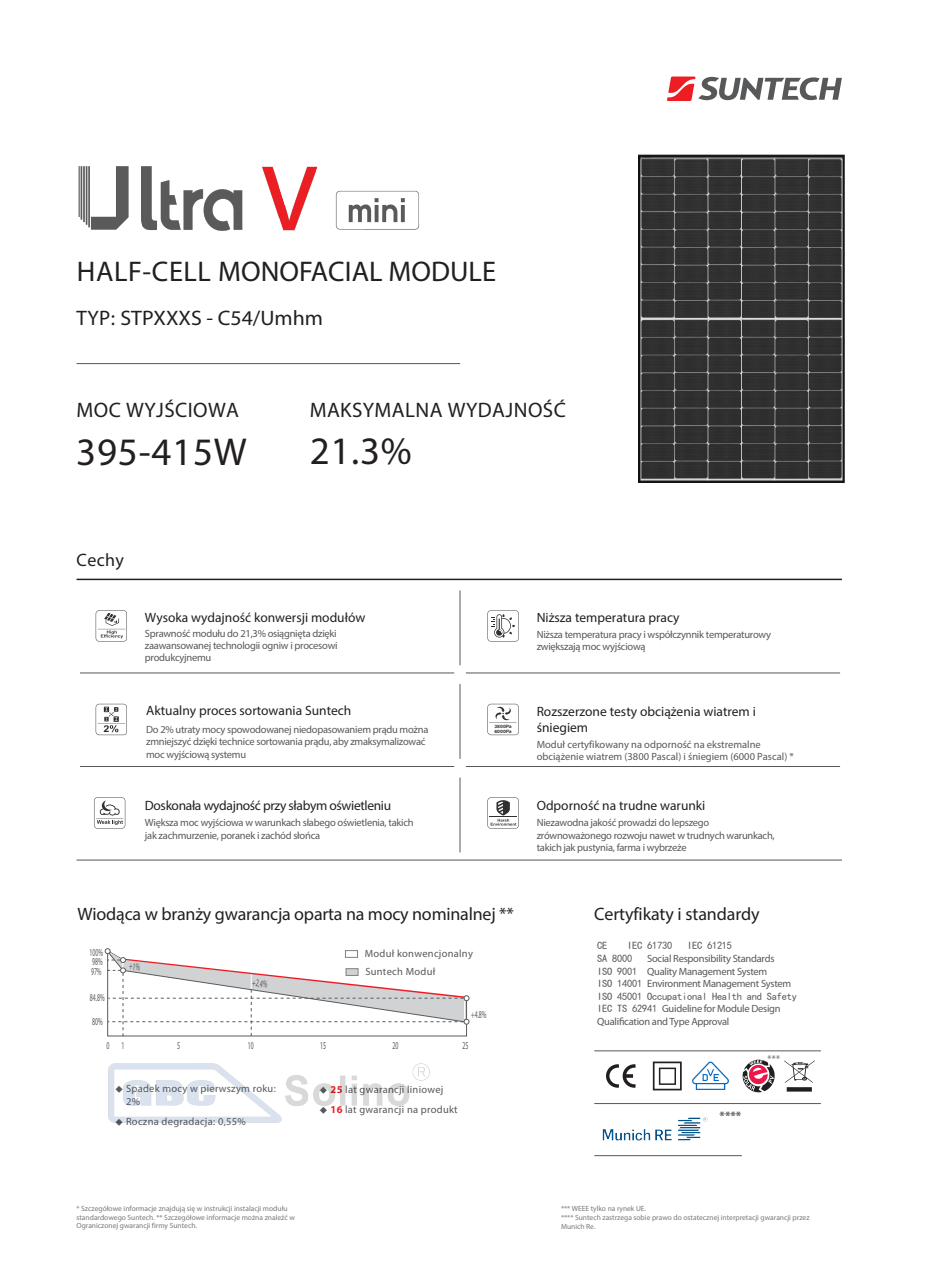
<style>
.page{position:relative;width:944px;height:1263px;background:#fff}
.page>*{position:absolute;margin:0;border:0;box-sizing:border-box;transform-origin:0 0}
.t1{font:39px "Myriad Pro";letter-spacing:.02em;color:#231f20}
.t2{font:28.5px "Myriad Pro";color:#231f20}
.t3{font:21px "Myriad Pro";letter-spacing:.02em;color:#231f20}
.t4{font:21px "Myriad Pro";color:#231f20}
.t5{font:18px "Myriad Pro";letter-spacing:-.01em;color:#231f20}
.t6{font:13.5px/16.8px "Myriad Pro";color:#231f20}
.t7{font:13.5px "Myriad Pro";letter-spacing:-.025em;color:#231f20}
.t8{font:10.5px/12.6px "Myriad Pro";letter-spacing:-.025em;color:#57585a}
.t9{font:10.5px/13px "Myriad Pro";letter-spacing:.025em;color:#57585a}
.t10{font:10.5px/12.6px "Myriad Pro";color:#57585a}
.t11{font:10.5px "Sim Hei";letter-spacing:-.025em;color:#57585a}
.t12{font:10.5px/8.9px "Myriad Pro";letter-spacing:-.025em;color:#57585a;scale:.56 1}
.t13{font:9.6px "Myriad Pro";color:#57585a}
.t14{font:7.5px/8.6px "Myriad Pro";color:#76787b}
.t15{font:700 4.5px/4.5px "Arial";color:#333434;scale:1.15 1}
.s1{font-family:"Sim Hei"}
.s2{font-family:"Sim Hei";font-size:7.5px}
.s3{font-weight:700;color:#ee1d23}
</style>
<div class="page">
<svg style="left:667px;top:77px;width:175px;height:24px"></svg>
<hr style="left:77px;top:579px;width:765px;height:1px;background:#231f20">
<svg style="left:96px;top:610px;width:31px;height:32px"></svg>
<svg style="left:96px;top:704px;width:31px;height:31px"></svg>
<svg style="left:94px;top:797px;width:31px;height:32px"></svg>
<svg style="left:487px;top:797px;width:32px;height:32px"></svg>
<hr style="left:460px;top:590px;width:1px;height:75px;background:#57585a">
<hr style="left:80px;top:673px;width:374px;height:1px;background:#57585a">
<hr style="left:80px;top:766px;width:374px;height:1px;background:#57585a">
<hr style="left:77px;top:860px;width:765px;height:1px;background:#57585a">
<hr style="left:466px;top:673px;width:374px;height:1px;background:#57585a">
<hr style="left:460px;top:684px;width:1px;height:75px;background:#57585a">
<hr style="left:460px;top:777px;width:1px;height:75px;background:#57585a">
<hr style="left:466px;top:766px;width:374px;height:1px;background:#57585a">
<hr style="left:594px;top:1050px;width:227px;height:1px;background:#57585a">
<svg style="left:784px;top:1060px;width:31px;height:31px"></svg>
<svg style="left:743px;top:1060px;width:32px;height:32px"></svg>
<img style="left:692px;top:1061px;width:37px;height:29px">
<svg style="left:653px;top:1061px;width:29px;height:29px"></svg>
<svg style="left:606px;top:1064px;width:29px;height:24px"></svg>
<hr style="left:594px;top:1103px;width:227px;height:1px;background:#57585a">
<img style="left:602px;top:1117px;width:106px;height:24px">
<hr style="left:594px;top:1155px;width:148px;height:1px;background:#57585a">
<hr style="left:77px;top:363px;width:383px;height:1px;background:#57585a">
<img style="left:78px;top:166px;width:342px;height:65px">
<svg style="left:487px;top:704px;width:32px;height:31px"></svg>
<svg style="left:487px;top:610px;width:32px;height:32px"></svg>
<img style="left:638px;top:155px;width:206px;height:327px">
<img style="left:108px;top:1063px;width:321px;height:59px">
<svg style="left:104px;top:948px;width:366px;height:89px"></svg>
<h2 class="t2" style="left:77px;top:254px;width:421px">HALF-CELL MONOFACIAL MODULE</h2>
<h3 class="t4" style="left:77px;top:305px;width:248px">TYP: STPXXXS - C54/Umhm</h3>
<h3 class="t3" style="left:77px;top:398px;width:164px">MOC WYJŚCIOWA</h3>
<h3 class="t3" style="left:310px;top:398px;width:258px">MAKSYMALNA WYDAJNOŚĆ</h3>
<h1 class="t1" style="left:76px;top:428px;width:172px">395-415W</h1>
<h1 class="t1" style="left:310px;top:427px;width:104px">21.3%</h1>
<h3 class="t5" style="left:77px;top:549px;width:49px">Cechy</h3>
<p class="t6" style="left:145px;top:609px;width:222px">Wysoka wydajność konwersji modułów</p>
<p class="t8" style="left:145px;top:627px;width:194px;line-height:12.1px;text-align:justify">Sprawność modułu do 21,3% osiągnięta dzięki zaawansowanej technologii ogniw i procesowi produkcyjnemu</p>
<p class="t6" style="left:146px;top:702px;width:207px">Aktualny proces sortowania Suntech</p>
<p class="t8" style="left:146px;top:723px;width:284px">Do 2% utraty mocy spowodowanej niedopasowaniem prądu można zmniejszyć dzięki technice sortowania prądu, aby zmaksymalizować moc wyjściową systemu</p>
<p class="t7" style="left:145px;top:797px;width:248px">Doskonała wydajność przy słabym oświetleniu</p>
<p class="t8" style="left:145px;top:816px;width:270px">Większa moc wyjściowa w warunkach słabego oświetlenia, takich jak zachmurzenie, poranek i zachód słońca</p>
<p class="t15" style="left:494px;top:724px;width:16px">3800Pa<br>6000Pa</p>
<p class="t6" style="left:537px;top:609px;width:144px">Niższa temperatura pracy</p>
<p class="t8" style="left:537px;top:628px;width:236px;line-height:12.1px">Niższa temperatura pracy i współczynnik temperaturowy zwiększają moc wyjściową</p>
<p class="t6" style="left:537px;top:703px;width:221px">Rozszerzone testy obciążenia wiatrem i śniegiem</p>
<p class="t10" style="left:537px;top:738px;width:259px">Moduł certyfikowany na odporność na ekstremalne obciążenie wiatrem (3800 Pascal) i śniegiem (6000 Pascal) *</p>
<p class="t6" style="left:537px;top:797px;width:170px">Odporność na trudne warunki</p>
<p class="t8" style="left:537px;top:816px;width:240px">Niezawodna jakość prowadzi do lepszego zrównoważonego rozwoju nawet w trudnych warunkach, takich jak pustynia, farma i wybrzeże</p>
<h3 class="t5" style="left:78px;top:903px;width:438px">Wiodąca w branży gwarancja oparta na mocy nominalnej **</h3>
<h3 class="t5" style="left:594px;top:903px;width:167px">Certyfikaty i standardy</h3>
<p class="t11" style="left:597px;top:940px;width:12px">CE</p>
<p class="t11" style="left:627px;top:940px;width:47px">IEC 61730</p>
<p class="t11" style="left:687px;top:940px;width:47px">IEC 61215</p>
<p class="t11" style="left:597px;top:953px;width:37px">SA 8000</p>
<p class="t12" style="left:90px;top:948px;width:26px">100%<br>98%</p>
<p class="t9" style="left:365px;top:944px;width:110px;line-height:17.7px">Moduł konwencjonalny<br>Suntech Moduł</p>
<p class="t8" style="left:597px;top:952px;width:195px;text-indent:50px">Social Responsibility Standards<br><span class="s1">ISO 9001</span> Quality Management System<br><span class="s1">ISO 14001</span> Environment Management System</p>
<p class="t11" style="left:597px;top:991px;width:201px">ISO 45001 Occupational Health and Safety</p>
<p class="t8" style="left:597px;top:1002px;width:185px"><span class="s1">IEC TS 62941</span> Guideline for Module Design<br>Qualification and Type Approval</p>
<p class="t12" style="left:91px;top:967px;width:20px">97%</p>
<p class="t12" style="left:90px;top:993px;width:28px">84.8%</p>
<p class="t12" style="left:92px;top:1016px;width:20px">80%</p>
<p class="t12" style="left:253px;top:978px;width:29px;rotate:8deg">+2.4%</p>
<p class="t12" style="left:471px;top:1010px;width:29px">+4.8%</p>
<p class="t12" style="left:121px;top:1040px;width:7px">1</p>
<p class="t12" style="left:320px;top:1040px;width:12px">15</p>
<p class="t12" style="left:392px;top:1040px;width:12px">20</p>
<p class="t12" style="left:463px;top:1040px;width:12px">25</p>
<p class="t12" style="left:107px;top:1040px;width:7px">0</p>
<p class="t12" style="left:177px;top:1040px;width:7px">5</p>
<p class="t12" style="left:248px;top:1040px;width:12px">10</p>
<p class="t9" style="left:126px;top:1082px;width:151px;text-indent:-11px"><span class="s2">◆</span> Spadek mocy w pierwszym roku:<br>2%</p>
<p class="t9" style="left:115px;top:1115px;width:132px"><span class="s2">◆</span> Roczna degradacja: 0,55%</p>
<p class="t9" style="left:320px;top:1082px;width:125px"><span class="s2">◆</span> <span class="s3">25</span> lat gwarancji liniowej</p>
<p class="t9" style="left:320px;top:1103px;width:139px"><span class="s2">◆</span> <span class="s3">16</span> lat gwarancji na produkt</p>
<p class="t13" style="left:768px;top:1053px;width:14px">***</p>
<p class="t14" style="left:77px;top:1204px;width:220px">* Szczegółowe informacje znajdują się w instrukcji instalacji modułu standardowego Suntech. ** Szczegółowe informacje można znaleźć w<br>Ograniczonej gwarancji firmy Suntech.</p>
<p class="t14" style="left:561px;top:1204px;width:250px;line-height:9px">*** WEEE tylko na rynek UE.<br>**** Suntech zastrzega sobie prawo do ostatecznej interpretacji gwarancji przez<br>Munich Re.</p>
</div>
